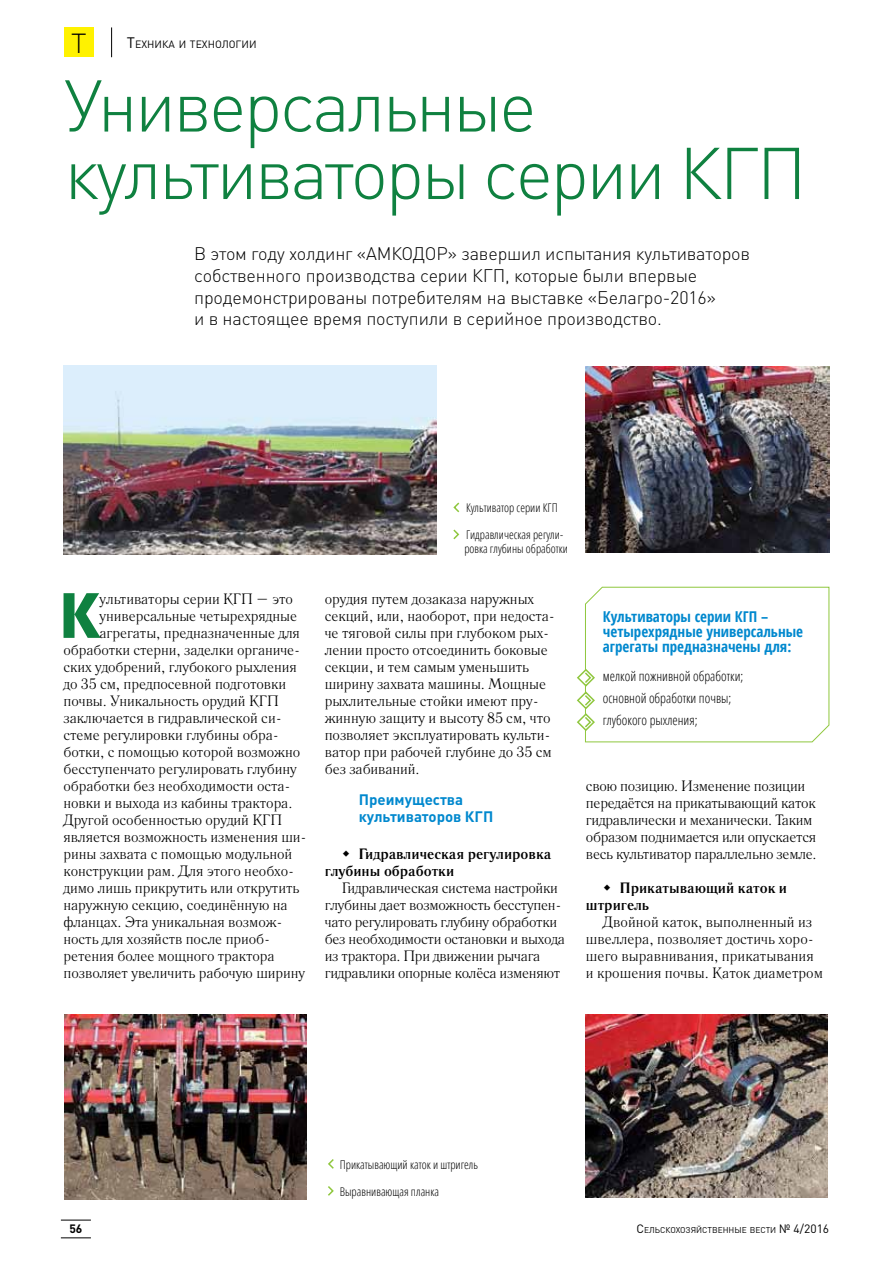
<style>
.page{position:relative;width:893px;height:1263px;background:#fff}
.page>*{position:absolute;margin:0;border:0;box-sizing:border-box;transform-origin:0 0}
.t1{font:300 72px/67.5px "DIN Pro";letter-spacing:-.04em;color:#0f8140}
.t2{font:900 62.7px "DIN Pro";color:#0f8140}
.t3{font:300 27px "Open Sans";color:#000}
.t4{font:300 18px/21.6px "DIN Pro";letter-spacing:-.01em;color:#000}
.t5{font:15px/17px "Literaturnaya C";letter-spacing:-.005em;color:#000}
.t6{font:700 condensed 15px/15px "Open Sans";color:#0088ce}
.t7{font:700 15px/17px "Literaturnaya C";color:#000}
.t8{font:700 15px/17px "DIN Pro";color:#0088ce}
.t9{font:300 condensed 13.5px/22px "Open Sans";color:#000}
.t10{font:300 condensed 12px/13.5px "Open Sans";color:#000}
.t11{font:700 12px "DIN Pro";color:#000}
.t12{font:10.5px "DIN Pro";color:#000}
.t13{font:8.4px "DIN Pro";color:#000}
.s1{font-size:15px}
.s2{font-size:12px}
</style>
<div class="page">
<div style="left:64px;top:27px;width:30px;height:30px;background:#fff200"></div>
<hr style="left:111px;top:27px;width:1px;height:30px;background:#000">
<hr style="left:61px;top:1220px;width:30px;height:1px;background:#000">
<hr style="left:61px;top:1237px;width:30px;height:1px;background:#000">
<img style="left:64px;top:366px;width:372px;height:189px">
<img style="left:585px;top:367px;width:244px;height:186px">
<img style="left:64px;top:1015px;width:243px;height:184px">
<img style="left:585px;top:1015px;width:243px;height:182px">
<svg style="left:453px;top:502px;width:7px;height:11px"></svg>
<svg style="left:453px;top:529px;width:7px;height:11px"></svg>
<svg style="left:328px;top:1159px;width:6px;height:10px"></svg>
<svg style="left:328px;top:1186px;width:6px;height:10px"></svg>
<svg style="left:577px;top:586px;width:253px;height:157px"></svg>
<h3 class="t3" style="left:72px;top:24px;width:16px">Т</h3>
<p class="t12" style="left:112px;top:37px;width:111px"><span class="s1">Т</span>ехника и техноло</p>
<p class="t12" style="left:236px;top:37px;width:23px">гии</p>
<h1 class="t1" style="left:64px;top:69px;width:744px">Универсальные культиваторы серии КГП</h1>
<p class="t4" style="left:194px;top:242px;width:557px">В этом году холдинг «АМКОДОР» завершил испытания культиваторов собственного производства серии КГП, которые были впервые продемонстрированы потребителям на выставке «Белагро-2016»<br>и в настоящее время поступили в серийное производство.</p>
<h2 class="t2" style="left:59px;top:573px;width:42px">К</h2>
<p class="t5" style="left:100px;top:590px;width:195px">ультиваторы серии КГП – это</p>
<p class="t5" style="left:100px;top:607px;width:199px">универсальные четырехрядные</p>
<p class="t5" style="left:100px;top:624px;width:202px">агрегаты, предназначенные для</p>
<p class="t5" style="left:64px;top:641px;width:238px">обработки стерни, заделки органиче-</p>
<p class="t5" style="left:64px;top:658px;width:235px">ских удобрений, глубокого рыхления</p>
<p class="t5" style="left:64px;top:675px;width:224px">до 35 см, предпосевной подготовки</p>
<p class="t5" style="left:64px;top:692px;width:217px">почвы. Уникальность орудий КГП</p>
<p class="t5" style="left:64px;top:709px;width:220px">заключается в гидравлической си-</p>
<p class="t5" style="left:64px;top:726px;width:217px">стеме регулировки глубины обра-</p>
<p class="t5" style="left:64px;top:743px;width:238px">ботки, с помощью которой возможно</p>
<p class="t5" style="left:64px;top:760px;width:235px">бесступенчато регулировать глубину</p>
<p class="t5" style="left:64px;top:777px;width:229px">обработки без необходимости оста-</p>
<p class="t5" style="left:64px;top:794px;width:230px">новки и выхода из кабины трактора.</p>
<p class="t5" style="left:64px;top:811px;width:220px">Другой особенностью орудий КГП</p>
<p class="t5" style="left:64px;top:828px;width:245px">является возможность изменения ши-</p>
<p class="t5" style="left:64px;top:845px;width:230px">рины захвата с помощью модульной</p>
<p class="t5" style="left:64px;top:862px;width:232px">конструкции рам. Для этого необхо-</p>
<p class="t5" style="left:64px;top:879px;width:237px">димо лишь прикрутить или открутить</p>
<p class="t5" style="left:64px;top:896px;width:226px">наружную секцию, соединённую на</p>
<p class="t5" style="left:64px;top:913px;width:221px">фланцах. Эта уникальная возмож-</p>
<p class="t5" style="left:64px;top:930px;width:208px">ность для хозяйств после приоб-</p>
<p class="t5" style="left:64px;top:947px;width:213px">ретения более мощного трактора</p>
<p class="t5" style="left:64px;top:964px;width:243px">позволяет увеличить рабочую ширину</p>
<p class="t10" style="left:466px;top:501px;width:93px">Культиватор серии КГП</p>
<p class="t10" style="left:464px;top:528px;width:105px">Гидравлическая регули&shy;ровка глубины обработки</p>
<p class="t5" style="left:325px;top:590px;width:232px">орудия путем дозаказа наружных секций, или, наоборот, при недоста&shy;че тяговой силы при глубоком рых&shy;лении просто отсоединить боковые секции, и тем самым уменьшить ширину захвата машины. Мощные рыхлительные стойки имеют пру&shy;жинную защиту и высоту 85 см, что позволяет эксплуатировать культи&shy;ватор при рабочей глубине до 35 см без забиваний.</p>
<p class="t8" style="left:359px;top:790px;width:136px">Преимущества культиваторов КГП</p>
<p class="t7" style="left:325px;top:845px;width:228px;text-indent:34px">Гидравлическая регулировка глубины обработки</p>
<p class="t5" style="left:325px;top:879px;width:242px;text-indent:17px">Гидравлическая система настройки глубины дает возможность бесступен&shy;чато регулировать глубину обработки без необходимости остановки и выхода из трактора. При движении рычага гидравлики опорные колёса изменяют</p>
<p class="t6" style="left:603px;top:609px;width:202px">Культиваторы серии КГП – четырехрядные универсальные агрегаты предназначены для:</p>
<p class="t9" style="left:603px;top:664px;width:142px">мелкой пожнивной обработки; основной обработки почвы; глубокого рыхления;</p>
<p class="t5" style="left:586px;top:777px;width:232px">свою позицию. Изменение позиции передаётся на прикатывающий каток гидравлически и механически. Таким образом поднимается или опускается весь культиватор параллельно земле.</p>
<p class="t7" style="left:586px;top:879px;width:203px;text-indent:34px">Прикатывающий каток и штригель</p>
<p class="t5" style="left:586px;top:914px;width:239px;text-indent:17px">Двойной каток, выполненный из швеллера, позволяет достичь хоро&shy;шего выравнивания, прикатывания и крошения почвы. Каток диаметром</p>
<p class="t10" style="left:340px;top:1157px;width:140px">Прикатывающий каток и штригель</p>
<p class="t10" style="left:340px;top:1184px;width:101px">Выравнивающая планка</p>
<p class="t11" style="left:69px;top:1221px;width:15px">56</p>
<p class="t13" style="left:636px;top:1224px;width:194px"><span class="s2">С</span>ельскохозяйственные вести <span class="s2">№ 4/2016</span></p>
</div>
